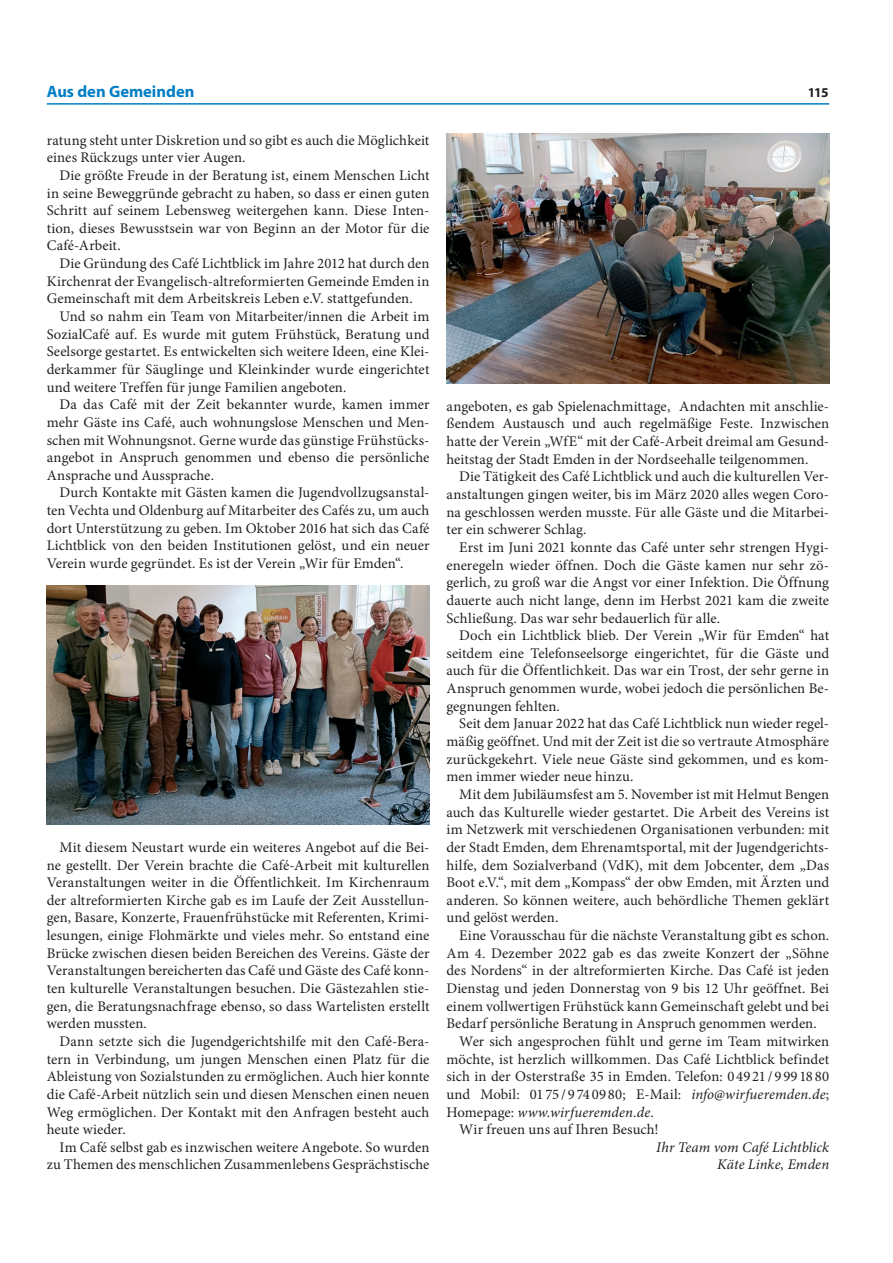
<style>
.page{position:relative;width:893px;height:1263px;background:#fff}
.page>*{position:absolute;margin:0;border:0;box-sizing:border-box;transform-origin:0 0}
.t1{font:700 16.5px "Myriad Pro";color:#007ec5}
.t2{font:14.7px/17.7px "Minion Pro";letter-spacing:.005em;color:#231f20;text-align:justify}
.t3{font:italic 14.7px/17.7px "Minion Pro";letter-spacing:.005em;color:#231f20;text-align:right}
.t4{font:700 13.5px "Myriad Pro";color:#231f20}
.s1{font-style:italic}
.s2{font-style:normal}
</style>
<div class="page">
<hr style="left:47px;top:103px;width:782px;height:2px;background:#007ec5">
<img style="left:47px;top:585px;width:382px;height:240px">
<img style="left:446px;top:134px;width:383px;height:250px">
<p class="t1" style="left:47px;top:81px;width:149px">Aus den Gemeinden</p>
<p class="t4" style="left:808px;top:83px;width:22px">115</p>
<p class="t2" style="left:47px;top:131px;width:384px">ratung steht unter Diskretion und so gibt es auch die Möglichkeit eines Rückzugs unter vier Augen.</p>
<p class="t2" style="left:47px;top:166px;width:384px;text-indent:13px">Die größte Freude in der Beratung ist, einem Menschen Licht in seine Beweggründe gebracht zu haben, so dass er einen guten Schritt auf seinem Lebensweg weitergehen kann. Diese Inten&shy;tion, dieses Bewusstsein war von Beginn an der Motor für die Café-Arbeit.</p>
<p class="t2" style="left:47px;top:255px;width:384px;text-indent:13px">Die Gründung des Café Lichtblick im Jahre 2012 hat durch den Kirchenrat der Evangelisch-altreformierten Gemeinde Emden in Gemeinschaft mit dem Arbeitskreis Leben e.V. stattgefunden.</p>
<p class="t2" style="left:47px;top:308px;width:384px;text-indent:13px">Und so nahm ein Team von Mitarbeiter/innen die Arbeit im SozialCafé auf. Es wurde mit gutem Frühstück, Beratung und Seelsorge gestartet. Es entwickelten sich weitere Ideen, eine Klei&shy;derkammer für Säuglinge und Kleinkinder wurde eingerichtet und weitere Treffen für junge Familien angeboten.</p>
<p class="t2" style="left:47px;top:396px;width:384px;text-indent:13px">Da das Café mit der Zeit bekannter wurde, kamen immer mehr Gäste ins Café, auch wohnungslose Menschen und Men&shy;schen mit Wohnungsnot. Gerne wurde das günstige Frühstücks&shy;angebot in Anspruch genommen und ebenso die persönliche Ansprache und Aussprache.</p>
<p class="t2" style="left:47px;top:484px;width:384px;text-indent:13px">Durch Kontakte mit Gästen kamen die Jugendvollzugsanstal&shy;ten Vechta und Oldenburg auf Mitarbeiter des Cafés zu, um auch dort Unterstützung zu geben. Im Oktober 2016 hat sich das Café Lichtblick von den beiden Institutionen gelöst, und ein neuer Verein wurde gegründet. Es ist der Verein „Wir für Emden“.</p>
<p class="t2" style="left:446px;top:397px;width:384px">angeboten, es gab Spielenachmittage, Andachten mit anschlie&shy;ßendem Austausch und auch regelmäßige Feste. Inzwischen hatte der Verein „WfE“ mit der Café-Arbeit dreimal am Gesund&shy;heitstag der Stadt Emden in der Nordseehalle teilgenommen.</p>
<p class="t2" style="left:446px;top:468px;width:384px;text-indent:13px">Die Tätigkeit des Café Lichtblick und auch die kulturellen Ver&shy;anstaltungen gingen weiter, bis im März 2020 alles wegen Coro&shy;na geschlossen werden musste. Für alle Gäste und die Mitarbei&shy;ter ein schwerer Schlag.</p>
<p class="t2" style="left:446px;top:538px;width:384px;text-indent:13px">Erst im Juni 2021 konnte das Café unter sehr strengen Hygi&shy;eneregeln wieder öffnen. Doch die Gäste kamen nur sehr zö&shy;gerlich, zu groß war die Angst vor einer Infektion. Die Öffnung dauerte auch nicht lange, denn im Herbst 2021 kam die zweite Schließung. Das war sehr bedauerlich für alle.</p>
<p class="t2" style="left:446px;top:627px;width:384px;text-indent:13px">Doch ein Lichtblick blieb. Der Verein „Wir für Emden“ hat seitdem eine Telefonseelsorge eingerichtet, für die Gäste und auch für die Öffentlichkeit. Das war ein Trost, der sehr gerne in Anspruch genommen wurde, wobei jedoch die persönlichen Be&shy;gegnungen fehlten.</p>
<p class="t2" style="left:446px;top:715px;width:384px;text-indent:13px">Seit dem Januar 2022 hat das Café Lichtblick nun wieder regel&shy;mäßig geöffnet. Und mit der Zeit ist die so vertraute Atmosphäre zurückgekehrt. Viele neue Gäste sind gekommen, und es kom&shy;men immer wieder neue hinzu.</p>
<p class="t2" style="left:446px;top:785px;width:384px;text-indent:13px">Mit dem Jubiläumsfest am 5. November ist mit Helmut Bengen auch das Kulturelle wieder gestartet. Die Arbeit des Vereins ist im Netzwerk mit verschiedenen Organisationen verbunden: mit der Stadt Emden, dem Ehrenamtsportal, mit der Jugendgerichts&shy;hilfe, dem Sozialverband (VdK), mit dem Jobcenter, dem „Das Boot e.V.“, mit dem „Kompass“ der obw Emden, mit Ärzten und anderen. So können weitere, auch behördliche Themen geklärt und gelöst werden.</p>
<p class="t2" style="left:459px;top:926px;width:371px">Eine Vorausschau für die nächste Veranstaltung gibt es schon.</p>
<p class="t2" style="left:446px;top:944px;width:384px">Am 4. Dezember 2022 gab es das zweite Konzert der „Söhne</p>
<p class="t2" style="left:446px;top:962px;width:384px">des Nordens“ in der altreformierten Kirche. Das Café ist jeden</p>
<p class="t2" style="left:446px;top:979px;width:384px">Dienstag und jeden Donnerstag von 9 bis 12 Uhr geöffnet. Bei</p>
<p class="t2" style="left:446px;top:997px;width:384px">einem vollwertigen Frühstück kann Gemeinschaft gelebt und bei</p>
<p class="t2" style="left:446px;top:1015px;width:372px">Bedarf persönliche Beratung in Anspruch genommen werden.</p>
<p class="t2" style="left:459px;top:1032px;width:371px">Wer sich angesprochen fühlt und gerne im Team mitwirken</p>
<p class="t2" style="left:446px;top:1050px;width:384px">möchte, ist herzlich willkommen. Das Café Lichtblick befindet</p>
<p class="t2" style="left:446px;top:1068px;width:384px">sich in der Osterstraße 35 in Emden. Telefon: 0 49 21 / 9 99 18 80</p>
<p class="t2" style="left:446px;top:1085px;width:384px">und Mobil: 01 75 / 9 74 09 80; E-Mail: <span class="s1">info@wirfueremden.de</span>;</p>
<p class="t3" style="left:446px;top:1103px;width:209px"><span class="s2">Homepage:</span> www.wirfueremden.de<span class="s2">.</span></p>
<p class="t2" style="left:459px;top:1121px;width:201px">Wir freuen uns auf Ihren Besuch!</p>
<p class="t3" style="left:656px;top:1138px;width:174px">Ihr Team vom Café Lichtblick<br>Käte Linke, Emden</p>
<p class="t2" style="left:47px;top:838px;width:384px;text-indent:13px">Mit diesem Neustart wurde ein weiteres Angebot auf die Bei&shy;ne gestellt. Der Verein brachte die Café-Arbeit mit kulturellen Veranstaltungen weiter in die Öffentlichkeit. Im Kirchenraum der altreformierten Kirche gab es im Laufe der Zeit Ausstellun&shy;gen, Basare, Konzerte, Frauenfrühstücke mit Referenten, Krimi&shy;lesungen, einige Flohmärkte und vieles mehr. So entstand eine Brücke zwischen diesen beiden Bereichen des Vereins. Gäste der Veranstaltungen bereicherten das Café und Gäste des Café konn&shy;ten kulturelle Veranstaltungen besuchen. Die Gästezahlen stie&shy;gen, die Beratungsnachfrage ebenso, so dass Wartelisten erstellt werden mussten.</p>
<p class="t2" style="left:47px;top:1032px;width:384px;text-indent:13px">Dann setzte sich die Jugendgerichtshilfe mit den Café-Bera&shy;tern in Verbindung, um jungen Menschen einen Platz für die Ableistung von Sozialstunden zu ermöglichen. Auch hier konnte die Café-Arbeit nützlich sein und diesen Menschen einen neuen Weg ermöglichen. Der Kontakt mit den Anfragen besteht auch heute wieder.</p>
<p class="t2" style="left:47px;top:1138px;width:384px;text-align:right">Im Café selbst gab es inzwischen weitere Angebote. So wurden zu Themen des menschlichen Zusammenlebens Gesprächstische</p>
</div>
